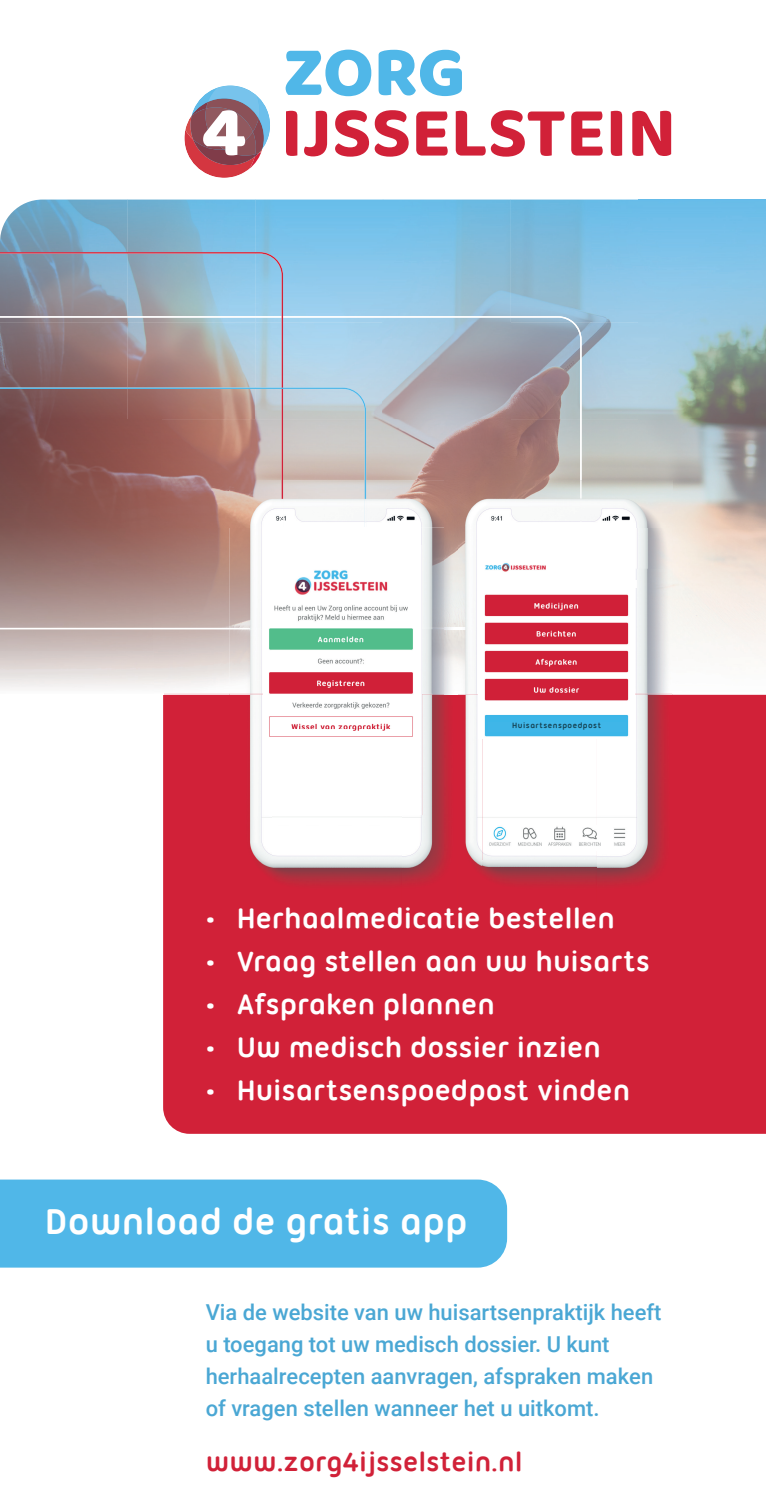
<style>
.page{position:relative;width:766px;height:1510px;background:#fff}
.page>*{position:absolute;margin:0;border:0;box-sizing:border-box;transform-origin:0 0}
.t1{font:700 72.5px "Baloo 2";color:#d12138}
.t2{font:700 38.75px "Ubuntu Titling";color:#fff}
.t3{font:700 30px "Ubuntu Titling";color:#fff}
.t4{font:700 28.5px "Ubuntu Titling";color:#d12138}
.t5{font:500 21.88px/31.9px "Roboto";color:#4aa7d4}
.t6{font:700 8.25px "Ubuntu Titling";letter-spacing:.06em;color:#154252}
</style>
<div class="page">
<img style="left:0;top:199px;width:765px;height:123px">
<img style="left:581px;top:322px;width:184px;height:97px">
<div style="left:163px;top:695px;width:602px;height:438px;background:#d12138"></div>
<div style="left:0;top:1179px;width:507px;height:88px;background:#50b7e8"></div>
<img style="left:581px;top:419px;width:184px;height:72px">
<svg style="left:283px;top:316px;width:298px;height:312px;background:#b8b5ba"></svg>
<svg style="left:0;top:252px;width:283px;height:494px"></svg>
<svg style="left:0;top:387px;width:366px;height:306px;background:#b1938f"></svg>
<img style="left:401px;top:695px;width:81px;height:207px">
<img style="left:596px;top:695px;width:76px;height:207px">
<img style="left:482px;top:738px;width:114px;height:164px">
<img style="left:581px;top:480px;width:91px;height:89px">
<img style="left:636px;top:569px;width:36px;height:124px">
<img style="left:422px;top:629px;width:55px;height:64px">
<img style="left:580px;top:480px;width:1px;height:48px">
<img style="left:478px;top:528px;width:156px;height:210px">
<img style="left:486px;top:826px;width:142px;height:24px">
<img style="left:229px;top:695px;width:43px;height:207px">
<img style="left:272px;top:815px;width:129px;height:87px">
<img style="left:229px;top:480px;width:54px;height:48px">
<img style="left:229px;top:628px;width:215px;height:1px">
<img style="left:364px;top:480px;width:2px;height:48px">
<img style="left:444px;top:695px;width:13px;height:207px">
<svg style="left:163px;top:693px;width:602px;height:2px"></svg>
<img style="left:384px;top:545px;width:38px;height:270px">
<img style="left:269px;top:809px;width:115px;height:6px">
<svg style="left:419px;top:546px;width:2px;height:7px"></svg>
<img style="left:263px;top:528px;width:156px;height:281px">
<div style="left:270px;top:826px;width:143px;height:24px;background:#fff"></div>
<svg style="left:285px;top:50px;width:177px;height:46px"></svg>
<svg style="left:184px;top:86px;width:86px;height:92px"></svg>
<div style="left:488px;top:721px;width:137px;height:10px;background:#3fb6e8"></div>
<h1 class="t1" style="left:281px;top:88px;width:396px">IJSSELSTEIN</h1>
<p class="t6" style="left:512px;top:720px;width:90px">Huisartsenspoedpost</p>
<h3 class="t3" style="left:206px;top:901px;width:410px">• Herhaalmedicatie bestellen</h3>
<h3 class="t3" style="left:206px;top:944px;width:445px">• Vraag stellen aan uw huisarts</h3>
<h3 class="t3" style="left:206px;top:986px;width:290px">• Afspraken plannen</h3>
<h3 class="t3" style="left:206px;top:1029px;width:396px">• Uw medisch dossier inzien</h3>
<h3 class="t3" style="left:206px;top:1072px;width:426px">• Huisartsenspoedpost vinden</h3>
<h2 class="t2" style="left:45px;top:1199px;width:424px">Download de gratis app</h2>
<p class="t5" style="left:206px;top:1295px;width:457px">Via de website van uw huisartsenpraktijk heeft u toegang tot uw medisch dossier. U kunt herhaalrecepten aanvragen, afspraken maken of vragen stellen wanneer het u uitkomt.</p>
<h3 class="t4" style="left:206px;top:1445px;width:318px">www.zorg4ijsselstein.nl</h3>
</div>
